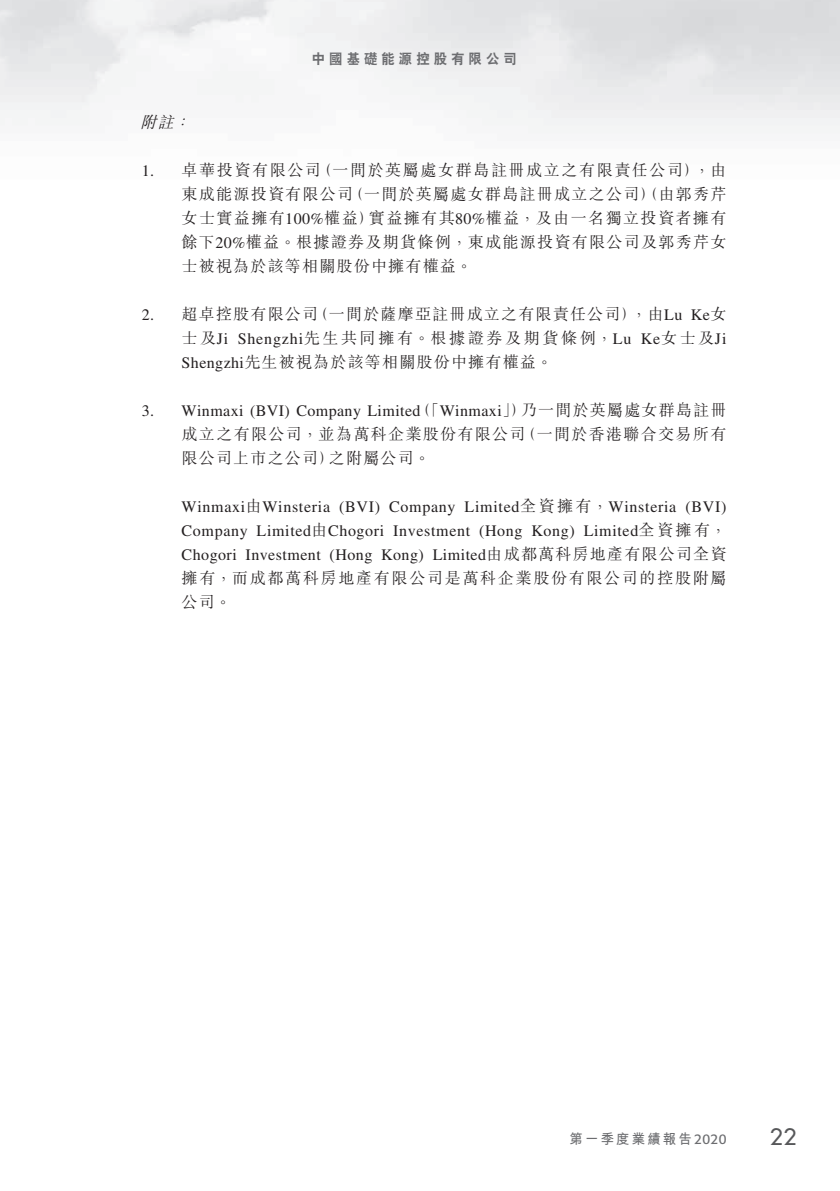
<style>
.page{position:relative;width:840px;height:1191px;background:#fff}
.page>*{position:absolute;margin:0;border:0;box-sizing:border-box;transform-origin:0 0}
.t1{font:500 22px "Futura Std";color:#57585a}
._06_Notes{font:300 16px/24px "M Sung HK";letter-spacing:.085em;color:#231f20}
._06_Notes-2{font:16px "Times LT Std";letter-spacing:.04em;color:#231f20}
._06_Notes-3{font:300 16px/24px "M Sung HK";letter-spacing:.105em;color:#231f20}
._06_Notes-4{font:300 16px "M Sung HK";letter-spacing:.165em;color:#231f20}
._06_Notes-5{font:italic 300 16px "M Sung HK";color:#231f20}
.t2{font:800 14px "C Hei 2 HK";letter-spacing:.31em;color:#6c6d70;scale:.95 1}
.t3{font:700 14px "M Hei HK";letter-spacing:.17em;color:#6c6d70;scale:.95 1}
.s1{font-family:"Times LT Std";font-weight:400}
.s2{font-family:"M Sung HK";font-weight:300}
.s3{font-family:"Formata";font-weight:400}
</style>
<div class="page">
<p class="t2" style="left:312px;top:49px;width:217px">中國基礎能源控股有限公司</p>
<p class="_06_Notes-5" style="left:140px;top:111px;width:40px">附註</p>
<p class="_06_Notes-5" style="left:174px;top:111px;width:23px">：</p>
<p class="_06_Notes-2" style="left:142px;top:161px;width:14px">1.</p>
<p class="_06_Notes" style="left:316px;top:157px;width:385px">（一間於英屬處女群島註冊成立之有限責任公司）</p>
<p class="_06_Notes" style="left:181px;top:157px;width:141px">卓華投資有限公司</p>
<p class="_06_Notes" style="left:693px;top:157px;width:34px">，由</p>
<p class="_06_Notes-2" style="left:142px;top:305px;width:14px">2.</p>
<p class="_06_Notes-2" style="left:142px;top:401px;width:14px">3.</p>
<p class="_06_Notes" style="left:347px;top:181px;width:380px">（一間於英屬處女群島註冊成立之公司）（由郭秀芹</p>
<p class="_06_Notes" style="left:181px;top:181px;width:173px">東成能源投資有限公司</p>
<p class="_06_Notes" style="left:181px;top:205px;width:546px">女士實益擁有<span class="s1">100%</span>權益）<br>餘下<span class="s1">20%</span>權益。根據證券及期貨條例，東成能源投資有限公司及郭秀芹女士被視為於該等相關股份中擁有權益。</p>
<p class="_06_Notes-2" style="left:690px;top:305px;width:37px">Ke<span class="s2">女</span></p>
<p class="_06_Notes" style="left:369px;top:205px;width:359px">實益擁有其<span class="s1">80%</span>權益，及由一名獨立投資者擁有</p>
<p class="_06_Notes" style="left:181px;top:301px;width:138px">超卓控股有限公司</p>
<p class="_06_Notes" style="left:312px;top:301px;width:326px">（一間於薩摩亞註冊成立之有限責任公司）</p>
<p class="_06_Notes" style="left:631px;top:301px;width:52px">，由<span class="s1">Lu</span></p>
<p class="_06_Notes-4" style="left:237px;top:327px;width:395px"><span class="s1">Shengzhi</span>先生共同擁有。根據證券及期貨條例，<span class="s1">Lu</span></p>
<p class="_06_Notes-2" style="left:640px;top:329px;width:87px">Ke<span class="s2">女士及</span>Ji</p>
<p class="_06_Notes" style="left:181px;top:325px;width:372px">士及<span class="s1">Ji<br>Shengzhi</span>先生被視為於該等相關股份中擁有權益。</p>
<p class="_06_Notes" style="left:520px;top:397px;width:207px">乃一間於英屬處女群島註冊</p>
<p class="_06_Notes-2" style="left:415px;top:401px;width:113px"><span class="s2">（「</span>Winmaxi<span class="s2">」）</span></p>
<p class="_06_Notes-2" style="left:181px;top:401px;width:240px">Winmaxi (BVI) Company Limited</p>
<p class="_06_Notes" style="left:329px;top:421px;width:198px;text-indent:-147px">成立之有限公司，並為萬科企業股份有限公司之附屬公司。</p>
<p class="_06_Notes" style="left:520px;top:421px;width:207px">（一間於香港聯合交易所有</p>
<p class="_06_Notes" style="left:181px;top:445px;width:154px">限公司上市之公司）</p>
<p class="_06_Notes-2" style="left:181px;top:497px;width:150px">Winmaxi<span class="s2">由</span>Winsteria</p>
<p class="_06_Notes-2" style="left:339px;top:497px;width:42px">(BVI)</p>
<p class="_06_Notes-2" style="left:389px;top:497px;width:68px">Company</p>
<p class="_06_Notes-2" style="left:464px;top:497px;width:213px">Limited<span class="s2">全資擁有，</span>Winsteria</p>
<p class="_06_Notes-2" style="left:685px;top:497px;width:42px">(BVI(</p>
<p class="_06_Notes-2" style="left:181px;top:521px;width:68px">Company</p>
<p class="_06_Notes-2" style="left:256px;top:521px;width:129px">Limited<span class="s2">由</span>Chogori</p>
<p class="_06_Notes-2" style="left:393px;top:521px;width:78px">Investment</p>
<p class="_06_Notes-2" style="left:479px;top:521px;width:45px">(Hong</p>
<p class="_06_Notes-2" style="left:531px;top:521px;width:45px">Kong)</p>
<p class="_06_Notes-2" style="left:583px;top:521px;width:144px">Limited<span class="s2">全資擁有，</span></p>
<p class="_06_Notes" style="left:432px;top:541px;width:295px"><span class="s1">Limited</span>由成都萬科房地產有限公司全資</p>
<p class="_06_Notes-3" style="left:181px;top:541px;width:546px"><span class="s1">Chogori<br></span>擁有，而成都萬科房地產有限公司是萬科企業股份有限公司的控股附屬公司。</p>
<p class="_06_Notes-2" style="left:329px;top:545px;width:44px">(Hong</p>
<p class="_06_Notes-2" style="left:381px;top:545px;width:44px">Kong)</p>
<p class="_06_Notes-2" style="left:245px;top:545px;width:77px">Investment</p>
<p class="t3" style="left:569px;top:1128px;width:166px">第一季度業績報告<span class="s3">2020</span></p>
<h1 class="t1" style="left:769px;top:1123px;width:28px">22</h1>
</div>
